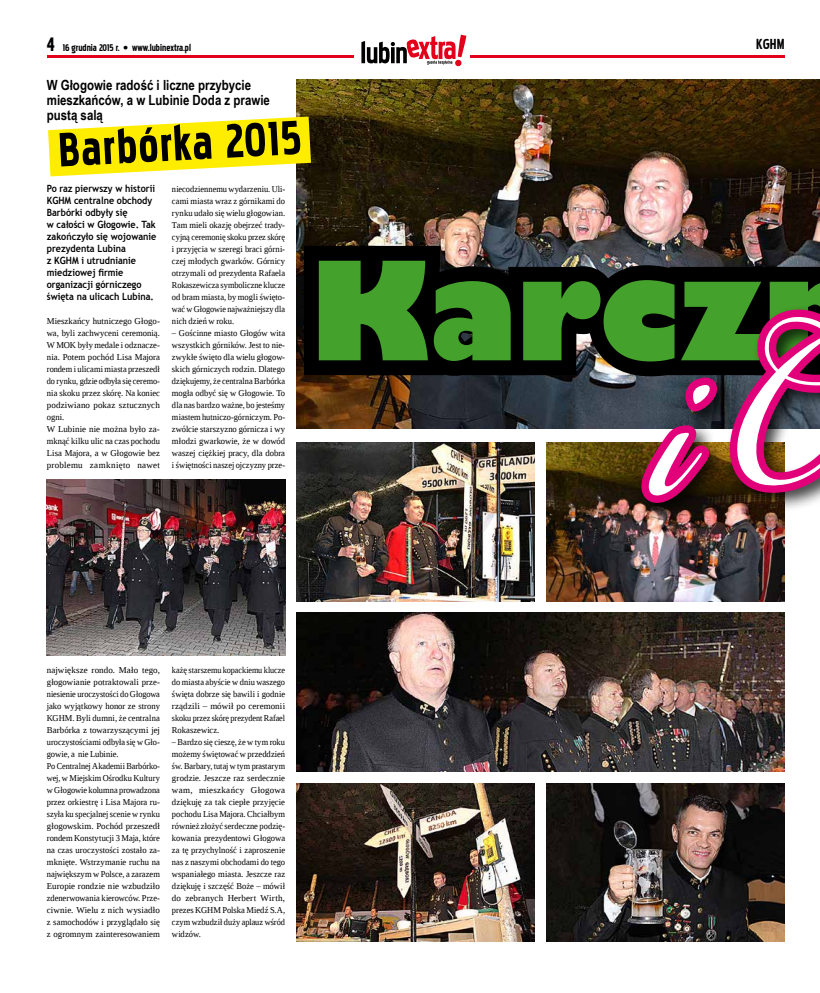
<style>
.page{position:relative;width:820px;height:993px;background:#fff}
.page>*{position:absolute;margin:0;border:0;box-sizing:border-box;transform-origin:0 0}
.t1{font:800 133.5px "Gill Sans";letter-spacing:-.015em;color:#44a12b;scale:.95 1}
.t2{font:59.5px "Pakenham";color:#000}
.t3{font:18px "Pakenham";color:#000}
.t4{font:700 14px/15px "Arial Narrow";color:#000}
.t5{font:12px "Pakenham";color:#000}
.t6{font:700 10px/12px "Trebuchet MS";color:#000;scale:.9 1}
.t7{font:9px/12px "Tinos";letter-spacing:.005em;color:#000}
.t8{font:9px/12px "Tinos";letter-spacing:.005em;color:#000;text-align:justify;scale:.93 1}
.t9{font:9px/12px "Tinos";letter-spacing:.005em;color:#000;text-align:justify;scale:.95 1}
.t10{font:9px/12px "Tinos";letter-spacing:.005em;color:#000;text-align:justify;scale:.91 1}
.s1{font-size:24px}
</style>
<div class="page">
<svg style="left:361px;top:35px;width:105px;height:31px"></svg>
<hr style="left:47px;top:55px;width:306px;height:2px;background:#e2001a">
<hr style="left:469px;top:55px;width:315px;height:2px;background:#e2001a">
<img style="left:296px;top:783px;width:238px;height:158px">
<img style="left:296px;top:612px;width:488px;height:159px">
<img style="left:546px;top:783px;width:238px;height:158px">
<img style="left:546px;top:510px;width:238px;height:91px">
<img style="left:296px;top:79px;width:523px;height:152px">
<img style="left:296px;top:510px;width:238px;height:91px">
<svg style="left:48px;top:91px;width:310px;height:111px"></svg>
<div style="left:635px;top:253px;width:184px;height:270px;background:#000;opacity:.75"></div>
<img style="left:296px;top:231px;width:523px;height:279px">
<img style="left:47px;top:479px;width:238px;height:176px">
<svg style="left:634px;top:303px;width:186px;height:193px;background:#6d2449"></svg>
<h3 class="t5" style="left:47px;top:42px;width:146px"><span class="s1">4</span> 16 grudnia 2015 r. • www.lubinextra.pl</h3>
<h3 class="t3" style="left:756px;top:35px;width:30px">KGHM</h3>
<h3 class="t4" style="left:47px;top:76px;width:224px">W Głogowie radość i liczne przybycie mieszkańców, a w Lubinie Doda z prawie pustą salą</h3>
<h2 class="t2" style="left:57px;top:123px;width:245px;rotate:-3deg">Barbórka 2015</h2>
<p class="t6" style="left:47px;top:182px;width:123px">Po raz pierwszy w historii<br>KGHM centralne obchody<br>Barbórki odbyły się<br>w całości w Głogowie. Tak zakończyło się wojowanie prezydenta Lubina<br>z KGHM i utrudnianie miedziowej firmie organizacji górniczego święta na ulicach Lubina.</p>
<p class="t7" style="left:47px;top:315px;width:115px">Mieszkańcy hutniczego Głogo&shy;wa, byli zachwyceni ceremonią.<br>W MOK były medale i odznacze&shy;nia. Potem pochód Lisa Majora rondem i ulicami miasta przeszedł do rynku, gdzie odbyła się ceremo&shy;nia skoku przez skórę. Na koniec podziwiano pokaz sztucznych ogni.<br>W Lubinie nie można było za&shy;mknąć kilku ulic na czas pochodu<br>Lisa Majora, a w Głogowie bez problemu zamknięto nawet</p>
<p class="t8" style="left:172px;top:183px;width:123px">niecodziennemu wydarzeniu. Uli&shy;cami miasta wraz z górnikami do rynku udało się wielu głogowian.<br>Tam mieli okazję obejrzeć trady&shy;cyjną ceremonię skoku przez skórę i przyjęcia w szeregi braci górni&shy;czej młodych gwarków. Górnicy otrzymali od prezydenta Rafaela Rokaszewicza symboliczne klucze od bram miasta, by mogli święto&shy;wać w Głogowie najważniejszy dla nich dzień w roku.</p>
<p class="t9" style="left:172px;top:327px;width:121px">– Gościnne miasto Głogów wita wszystkich górników. Jest to nie&shy;zwykłe święto dla wielu głogow&shy;skich górniczych rodzin. Dlatego dziękujemy, że centralna Barbórka mogła odbyć się w Głogowie. To dla nas bardzo ważne, bo jesteśmy miastem hutniczo-górniczym. Po&shy;zwólcie starszyzno górnicza i wy młodzi gwarkowie, że w dowód waszej ciężkiej pracy, dla dobra i świętności naszej ojczyzny prze-</p>
<h1 class="t1" style="left:309px;top:227px;width:479px">Karcz</h1>
<p class="t7" style="left:47px;top:663px;width:115px">największe rondo. Mało tego, głogowianie potraktowali prze&shy;niesienie uroczystości do Głogowa jako wyjątkowy honor ze strony<br>KGHM. Byli dumni, że centralna<br>Barbórka z towarzyszącymi jej uroczystościami odbyła się w Gło&shy;gowie, a nie Lubinie.<br>Po Centralnej Akademii Barbórko&shy;wej, w Miejskim Ośrodku Kultury w Głogowie kolumna prowadzona przez orkiestrę i Lisa Majora ru&shy;szyła ku specjalnej scenie w rynku głogowskim. Pochód przeszedł rondem Konstytucji 3 Maja, które na czas uroczystości zostało za&shy;mknięte. Wstrzymanie ruchu na największym w Polsce, a zarazem<br>Europie rondzie nie wzbudziło zdenerwowania kierowców. Prze&shy;ciwnie. Wielu z nich wysiadło z samochodów i przyglądało się z ogromnym zainteresowaniem</p>
<p class="t10" style="left:172px;top:663px;width:126px">każę starszemu kopackiemu klucze do miasta abyście w dniu waszego święta dobrze się bawili i godnie rządzili – mówił po ceremonii skoku przez skórę prezydent Rafael Rokaszewicz.</p>
<p class="t8" style="left:172px;top:735px;width:123px">– Bardzo się cieszę, że w tym roku możemy świętować w przeddzień św. Barbary, tutaj w tym prastarym grodzie. Jeszcze raz serdecznie wam, mieszkańcy Głogowa dziękuję za tak ciepłe przyjęcie pochodu Lisa Majora. Chciałbym również złożyć serdeczne podzię&shy;kowania prezydentowi Głogowa za tę przychylność i zaproszenie nas z naszymi obchodami do tego wspaniałego miasta. Jeszcze raz dziękuję i szczęść Boże – mówił do zebranych Herbert Wirth, prezes KGHM Polska Miedź S.A, czym wzbudził duży aplauz wśród widzów.</p>
</div>
